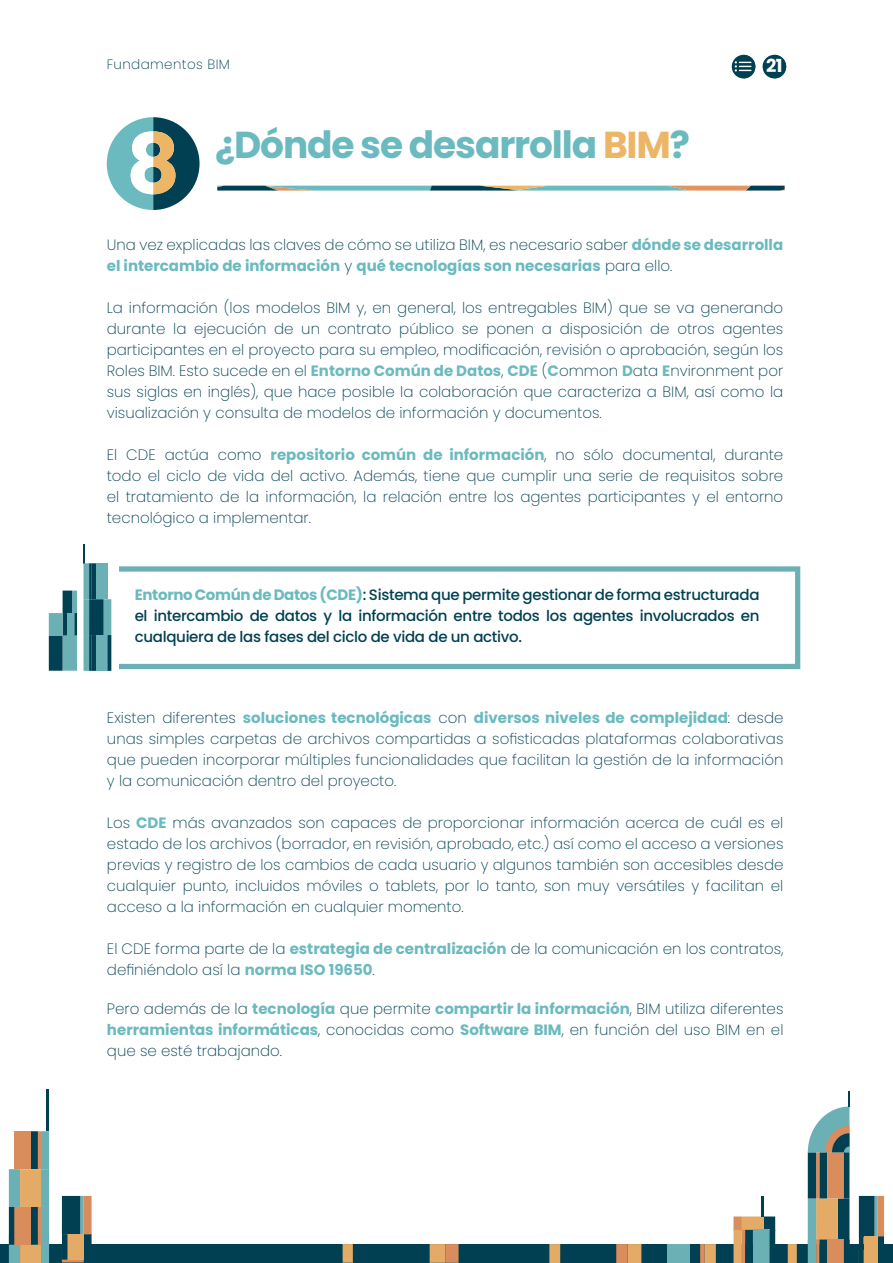
<style>
.page{position:relative;width:893px;height:1263px;background:#fff}
.page>*{position:absolute;margin:0;border:0;box-sizing:border-box;transform-origin:0 0}
.t1{font:700 37.5px "Poppins";letter-spacing:-.03em;color:#6bbabf}
.t2{font:700 18px "Poppins";color:#fff}
.t3{font:200 15px/21px "Poppins";color:#004052;text-align:justify}
.t4{font:500 15px/21px "Poppins";letter-spacing:-.02em;color:#004052;text-align:justify}
.t5{font:200 13.5px "Poppins";letter-spacing:.03em;color:#004052}
.s1{color:#edb566}
.s2{font-weight:700;color:#6bbabf}
</style>
<div class="page">
<div style="left:763px;top:55px;width:23px;height:23px;background:#004052;border-radius:50%"></div>
<svg style="left:777px;top:55px;width:9px;height:23px"></svg>
<svg style="left:732px;top:55px;width:23px;height:23px"></svg>
<svg style="left:735px;top:55px;width:20px;height:23px"></svg>
<div style="left:90px;top:566px;width:710px;height:103px;background:#fff;border:5px solid #6bb0b5"></div>
<svg style="left:107px;top:117px;width:93px;height:93px"></svg>
<svg style="left:217px;top:186px;width:568px;height:5px;background:#739b97"></svg>
<div style="left:50px;top:539px;width:69px;height:135px;background:#fff"></div>
<svg style="left:49px;top:591px;width:29px;height:80px"></svg>
<svg style="left:84px;top:544px;width:28px;height:127px"></svg>
<div style="left:0;top:1244px;width:893px;height:19px;background:#004052"></div>
<hr style="left:47px;top:1089px;width:2px;height:42px;background:#004052">
<svg style="left:9px;top:1131px;width:40px;height:132px;background:#9c987f"></svg>
<svg style="left:616px;top:1244px;width:25px;height:19px"></svg>
<hr style="left:761px;top:1196px;width:3px;height:20px;background:#004052">
<svg style="left:733px;top:1216px;width:42px;height:47px;background:#7b8a78"></svg>
<svg style="left:430px;top:1244px;width:29px;height:19px"></svg>
<svg style="left:549px;top:1244px;width:11px;height:19px"></svg>
<svg style="left:343px;top:1244px;width:10px;height:19px"></svg>
<svg style="left:62px;top:1196px;width:30px;height:66px;background:#626e60"></svg>
<svg style="left:808px;top:1091px;width:42px;height:172px"></svg>
<svg style="left:788px;top:1244px;width:9px;height:19px"></svg>
<svg style="left:859px;top:1196px;width:25px;height:67px;background:#5f6d5f"></svg>
<div style="left:667px;top:1244px;width:22px;height:19px;background:#6bb0b5"></div>
<svg style="left:689px;top:1244px;width:27px;height:19px"></svg>
<p class="t5" style="left:107px;top:56px;width:125px">Fundamentos BIM</p>
<p class="t2" style="left:766px;top:56px;width:18px">21</p>
<h1 class="t1" style="left:215px;top:123px;width:476px">¿Dónde se desarrolla <span class="s1">BIM</span>?</h1>
<p class="t3" style="left:107px;top:234px;width:678px">Una vez explicadas las claves de cómo se utiliza BIM, es necesario saber <span class="s2">dónde se desarrolla el intercambio de información</span> y <span class="s2">qué tecnologías son necesarias</span> para ello.</p>
<p class="t3" style="left:107px;top:297px;width:678px">La información (los modelos BIM y, en general, los entregables BIM) que se va generando durante la ejecución de un contrato público se ponen a disposición de otros agentes participantes en el proyecto para su empleo, modificación, revisión o aprobación, según los Roles BIM. Esto sucede en el <span class="s2">Entorno Común de Datos</span>, <span class="s2">CDE</span> (<span class="s2">C</span>ommon <span class="s2">D</span>ata <span class="s2">E</span>nvironment por sus siglas en inglés), que hace posible la colaboración que caracteriza a BIM, así como la visualización y consulta de modelos de información y documentos.</p>
<p class="t3" style="left:107px;top:444px;width:678px">El CDE actúa como <span class="s2">repositorio común de información</span>, no sólo documental, durante todo el ciclo de vida del activo. Además, tiene que cumplir una serie de requisitos sobre el tratamiento de la información, la relación entre los agentes participantes y el entorno tecnológico a implementar.</p>
<p class="t4" style="left:135px;top:584px;width:626px"><span class="s2">Entorno Común de Datos (CDE)</span>: Sistema que permite gestionar de forma estructurada el intercambio de datos y la información entre todos los agentes involucrados en cualquiera de las fases del ciclo de vida de un activo.</p>
<p class="t3" style="left:107px;top:707px;width:678px">Existen diferentes <span class="s2">soluciones tecnológicas</span> con <span class="s2">diversos niveles de complejidad</span>: desde unas simples carpetas de archivos compartidas a sofisticadas plataformas colaborativas que pueden incorporar múltiples funcionalidades que facilitan la gestión de la información y la comunicación dentro del proyecto.</p>
<p class="t3" style="left:107px;top:812px;width:678px">Los <span class="s2">CDE</span> más avanzados son capaces de proporcionar información acerca de cuál es el estado de los archivos (borrador, en revisión, aprobado, etc.) así como el acceso a versiones previas y registro de los cambios de cada usuario y algunos también son accesibles desde cualquier punto, incluidos móviles o tablets, por lo tanto, son muy versátiles y facilitan el acceso a la información en cualquier momento.</p>
<p class="t3" style="left:107px;top:938px;width:678px">El CDE forma parte de la <span class="s2">estrategia de centralización</span> de la comunicación en los contratos, definiéndolo así la <span class="s2">norma ISO 19650</span>.</p>
<p class="t3" style="left:107px;top:998px;width:678px">Pero además de la <span class="s2">tecnología</span> que permite <span class="s2">compartir la información</span>, BIM utiliza diferentes <span class="s2">herramientas informáticas</span>, conocidas como <span class="s2">Software BIM</span>, en función del uso BIM en el que se esté trabajando.</p>
</div>
